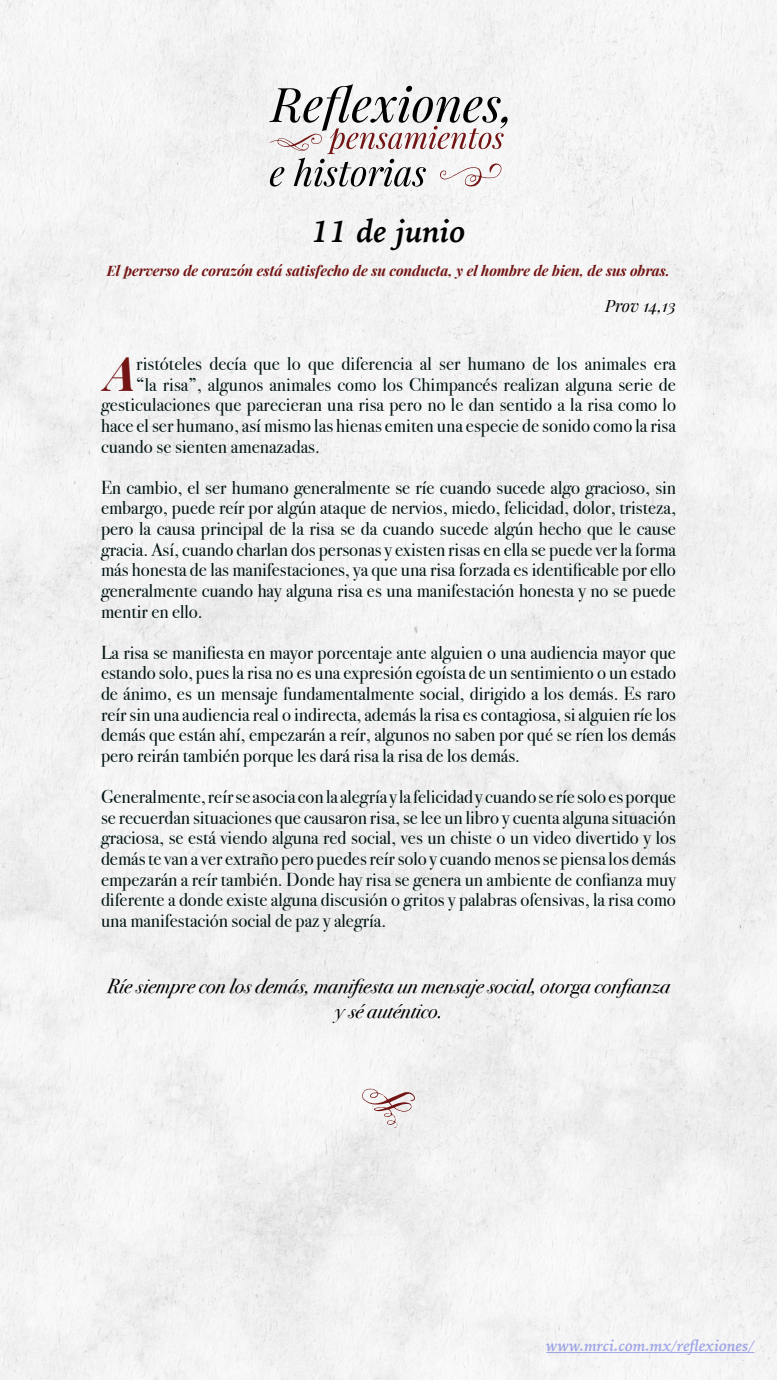
<style>
.page{position:relative;width:777px;height:1380px;background:#fff}
.page>*{position:absolute;margin:0;border:0;box-sizing:border-box;transform-origin:0 0}
.t1{font:italic 700 47.31px "Playfair Display";color:#741515}
.t2{font:italic 700 31.25px "Iowan Old Style";color:#000}
.t3{font:italic 20.62px/24.8px "Bodoni Svty Two ITCTT";color:#000;text-align:center}
.t4{font:18.75px/20.6px "Bodoni Svty Two ITCTT";letter-spacing:.005em;color:#021414;text-align:justify}
.t5{font:italic 16.88px "Playfair Display";color:#000}
.t6{font:italic 700 15.62px "Iowan Old Style";color:#4f5cd6}
.t7{font:italic 700 14.38px "Playfair Display";letter-spacing:-.005em;color:#741515}
</style>
<div class="page">
<div style="left:0;top:0;width:776px;height:1380px;background:#f3f3f3"></div>
<svg style="left:269px;top:84px;width:238px;height:103px"></svg>
<svg style="left:361px;top:1088px;width:54px;height:40px"></svg>
<hr style="left:546px;top:1352px;width:208px;height:1px;background:#4f5cd6">
<h2 class="t2" style="left:311px;top:204px;width:155px">11 de junio</h2>
<p class="t7" style="left:107px;top:261px;width:564px">El perverso de corazón está satisfecho de su conducta, y el hombre de bien, de sus obras.</p>
<p class="t5" style="left:605px;top:294px;width:72px">Prov 14,13</p>
<h1 class="t1" style="left:105px;top:341px;width:32px">A</h1>
<p class="t4" style="left:136px;top:351px;width:541px">ristóteles decía que lo que diferencia al ser humano de los animales era</p>
<p class="t4" style="left:136px;top:372px;width:541px">“la risa”, algunos animales como los Chimpancés realizan alguna serie de</p>
<p class="t4" style="left:101px;top:393px;width:576px">gesticulaciones que parecieran una risa pero no le dan sentido a la risa como lo</p>
<p class="t4" style="left:101px;top:413px;width:576px">hace el ser humano, así mismo las hienas emiten una especie de sonido como la risa</p>
<p class="t4" style="left:101px;top:434px;width:220px">cuando se sienten amenazadas.</p>
<p class="t4" style="left:101px;top:475px;width:576px">En cambio, el ser humano generalmente se ríe cuando sucede algo gracioso, sin embargo, puede reír por algún ataque de nervios, miedo, felicidad, dolor, tristeza, pero la causa principal de la risa se da cuando sucede algún hecho que le cause gracia. Así, cuando charlan dos personas y existen risas en ella se puede ver la forma más honesta de las manifestaciones, ya que una risa forzada es identificable por ello generalmente cuando hay alguna risa es una manifestación honesta y no se puede mentir en ello.</p>
<p class="t4" style="left:101px;top:640px;width:576px">La risa se manifiesta en mayor porcentaje ante alguien o una audiencia mayor que estando solo, pues la risa no es una expresión egoísta de un sentimiento o un estado de ánimo, es un mensaje fundamentalmente social, dirigido a los demás. Es raro reír sin una audiencia real o indirecta, además la risa es contagiosa, si alguien ríe los demás que están ahí, empezarán a reír, algunos no saben por qué se ríen los demás pero reirán también porque les dará risa la risa de los demás.</p>
<p class="t4" style="left:101px;top:785px;width:576px">Generalmente, reír se asocia con la alegría y la felicidad y cuando se ríe solo es porque se recuerdan situaciones que causaron risa, se lee un libro y cuenta alguna situación graciosa, se está viendo alguna red social, ves un chiste o un video divertido y los demás te van a ver extraño pero puedes reír solo y cuando menos se piensa los demás empezarán a reír también. Donde hay risa se genera un ambiente de confianza muy diferente a donde existe alguna discusión o gritos y palabras ofensivas, la risa como una manifestación social de paz y alegría.</p>
<p class="t3" style="left:107px;top:972px;width:564px">Ríe siempre con los demás, manifiesta un mensaje social, otorga confianza y sé auténtico.</p>
<p class="t6" style="left:546px;top:1331px;width:210px">www.mrci.com.mx/reflexiones/</p>
</div>
